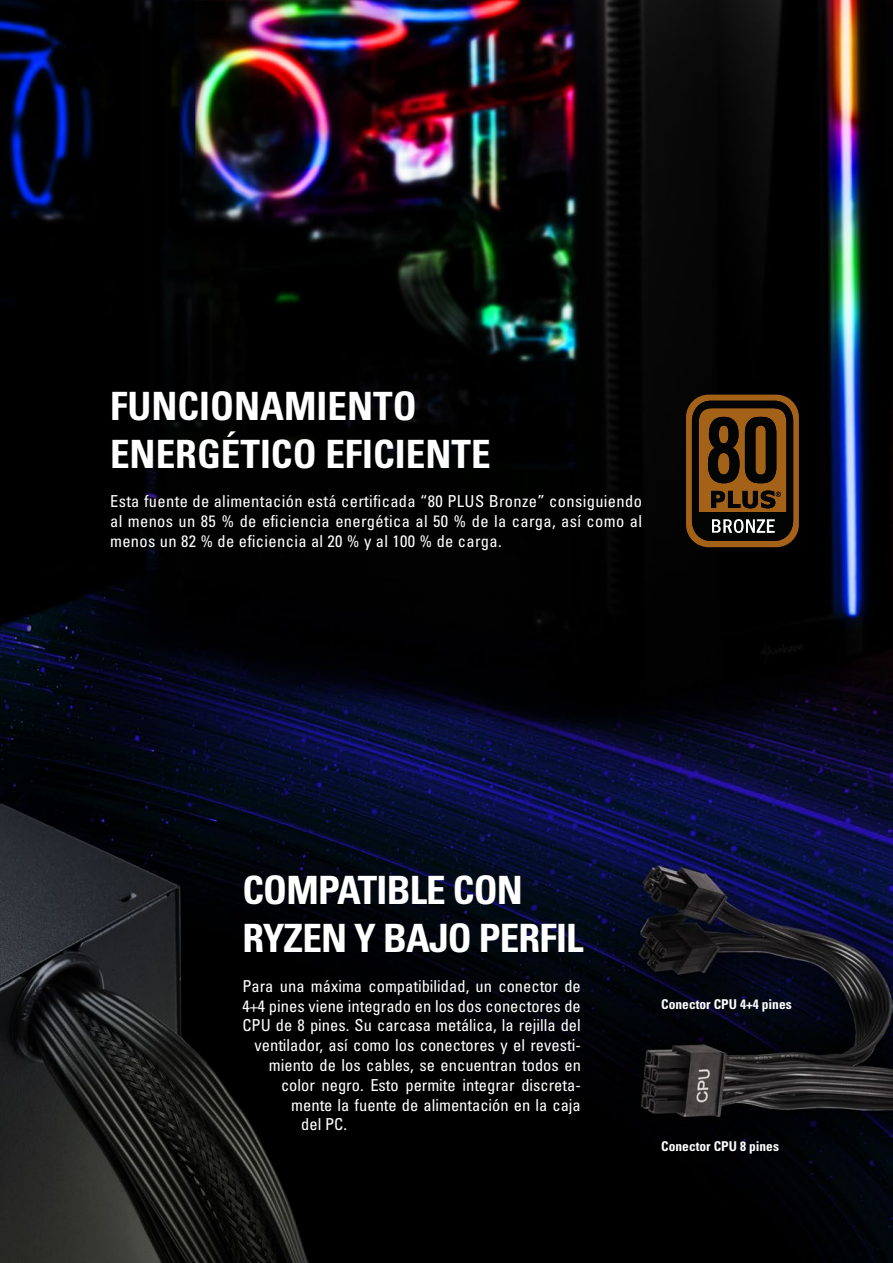
<style>
.page{position:relative;width:893px;height:1263px;background:#fff}
.page>*{position:absolute;margin:0;border:0;box-sizing:border-box;transform-origin:0 0}
.t1{font:39px/48px "Univers LTCYR 67 Bold Cond";color:#fff}
.t2{font:39px/48px "Univers LTCYR 67 Bold Cond";letter-spacing:-.02em;color:#fff}
.t3{font:condensed 16.5px/19.8px "Univers LTCYR 57";color:#fff;text-align:justify}
.t4{font:13.5px "Univers LTCYR 67 Bold Cond";color:#fff}
</style>
<div class="page">
<img style="left:0;top:0;width:893px;height:1263px">
<svg style="left:686px;top:395px;width:113px;height:152px;background:#553613"></svg>
<div style="left:736px;top:521px;width:5px;height:10px;background:#030404;border-radius:50%"></div>
<h1 class="t1" style="left:110px;top:381px;width:382px">FUNCIONAMIENTO<br>ENERGÉTICO EFICIENTE</h1>
<p class="t3" style="left:110px;top:491px;width:533px">Esta fuente de alimentación está certificada “80 PLUS Bronze” consiguiendo al menos un 85 % de eficiencia energética al 50 % de la carga, así como al menos un 82 % de eficiencia al 20 % y al 100 % de carga.</p>
<h1 class="t2" style="left:242px;top:865px;width:343px">COMPATIBLE CON<br>RYZEN Y BAJO PERFIL</h1>
<p class="t3" style="left:242px;top:975px;width:340px">Para una máxima compatibilidad, un conector de</p>
<p class="t3" style="left:242px;top:995px;width:340px">4+4 pines viene integrado en los dos conectores de</p>
<p class="t3" style="left:242px;top:1015px;width:340px">CPU de 8 pines. Su carcasa metálica, la rejilla del</p>
<p class="t3" style="left:255px;top:1035px;width:328px">ventilador, así como los conectores y el revesti-</p>
<p class="t3" style="left:269px;top:1055px;width:313px">miento de los cables, se encuentran todos en</p>
<p class="t3" style="left:281px;top:1074px;width:301px">color negro. Esto permite integrar discreta-</p>
<p class="t3" style="left:291px;top:1094px;width:291px">mente la fuente de alimentación en la caja</p>
<p class="t3" style="left:301px;top:1114px;width:47px">del PC.</p>
<p class="t4" style="left:661px;top:996px;width:132px">Conector CPU 4+4 pines</p>
<p class="t4" style="left:661px;top:1138px;width:119px">Conector CPU 8 pines</p>
</div>
